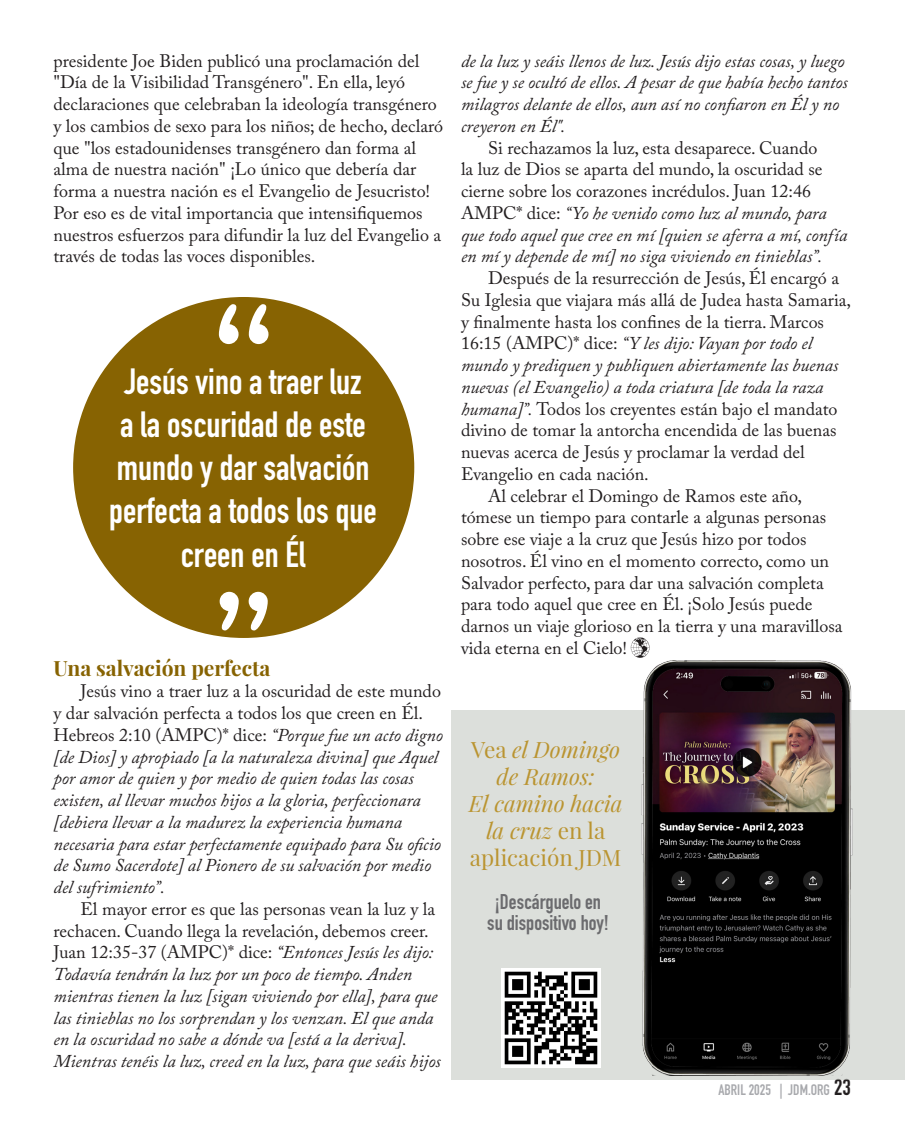
<style>
.page{position:relative;width:905px;height:1134px;background:#fff}
.page>*{position:absolute;margin:0;border:0;box-sizing:border-box;transform-origin:0 0}
.t1{font:700 36px/43.2px "DIN Condensed";color:#fff;text-align:center}
.t2{font:italic 22.5px/27px "Playfair Display";color:#ba9430;text-align:center}
.t3{font:700 21px/21px "DIN Condensed";color:#6b6b6e;text-align:center}
.t4{font:700 21px "Playfair Display";color:#876302}
.t5{font:18px/21.8px "Adobe Caslon Pro";color:#231f20}
.t6{font:italic 18px/21.8px "Adobe Caslon Pro";color:#231f20}
.t7{font:700 15px "DIN Condensed";color:#a8a9ad}
.s1{font-style:normal}
.s2{font-style:italic}
.s3{font-size:22.5px;color:#231f20}
</style>
<div class="page">
<div style="left:451px;top:711px;width:453px;height:369px;background:#dcdfdb"></div>
<div style="left:73px;top:297px;width:341px;height:341px;background:#876302;border-radius:50%"></div>
<svg style="left:249px;top:304px;width:19px;height:40px"></svg>
<svg style="left:219px;top:304px;width:19px;height:40px"></svg>
<svg style="left:220px;top:592px;width:19px;height:38px"></svg>
<svg style="left:249px;top:592px;width:19px;height:38px"></svg>
<svg style="left:630px;top:637px;width:19px;height:21px"></svg>
<img style="left:642px;top:660px;width:210px;height:416px">
<img style="left:501px;top:968px;width:99px;height:100px">
<p class="t5" style="left:54px;top:50px;width:391px">presidente Joe Biden publicó una proclamación del "Día de la Visibilidad Transgénero". En ella, leyó declaraciones que celebraban la ideología transgénero y los cambios de sexo para los niños; de hecho, declaró que "los estadounidenses transgénero dan forma al alma de nuestra nación" ¡Lo único que debería dar forma a nuestra nación es el Evangelio de Jesucristo!<br>Por eso es de vital importancia que intensifiquemos nuestros esfuerzos para difundir la luz del Evangelio a través de todas las voces disponibles.</p>
<p class="t1" style="left:109px;top:359px;width:269px">Jesús vino a traer luz<br>a la oscuridad de este mundo y dar salvación perfecta a todos los que creen en Él</p>
<p class="t4" style="left:54px;top:655px;width:218px">Una salvación perfecta</p>
<p class="t6" style="left:54px;top:680px;width:391px;text-indent:27px"><span class="s1">Jesús vino a traer luz a la oscuridad de este mundo y dar salvación perfecta a todos los que creen en Él.<br>Hebreos 2:10 (AMPC)* dice:</span> “Porque fue un acto digno [de Dios] y apropiado [a la naturaleza divina] que Aquel por amor de quien y por medio de quien todas las cosas existen, al llevar muchos hijos a la gloria, perfeccionara [debiera llevar a la madurez la experiencia humana necesaria para estar perfectamente equipado para Su oficio de Sumo Sacerdote] al Pionero de su salvación por medio del sufrimiento”.</p>
<p class="t6" style="left:54px;top:898px;width:389px;text-indent:27px"><span class="s1">El mayor error es que las personas vean la luz y la rechacen. Cuando llega la revelación, debemos creer.<br>Juan 12:35-37 (AMPC)* dice:</span> “Entonces Jesús les dijo:<br>Todavía tendrán la luz por un poco de tiempo. Anden mientras tienen la luz [sigan viviendo por ella], para que las tinieblas no los sorprendan y los venzan. El que anda en la oscuridad no sabe a dónde va [está a la deriva].<br>Mientras tenéis la luz, creed en la luz, para que seáis hijos</p>
<p class="t6" style="left:461px;top:50px;width:388px">de la luz y seáis llenos de luz. Jesús dijo estas cosas, y luego se fue y se ocultó de ellos. A pesar de que había hecho tantos milagros delante de ellos, aun así no confiaron en Él y no creyeron en Él".</p>
<p class="t5" style="left:461px;top:137px;width:387px;text-indent:27px">Si rechazamos la luz, esta desaparece. Cuando<br>la luz de Dios se aparta del mundo, la oscuridad se cierne sobre los corazones incrédulos. Juan 12:46<br>AMPC* dice: <span class="s2">“Yo he venido como luz al mundo, para que todo aquel que cree en mí [quien se aferra a mí, confía en mí y depende de mí] no siga viviendo en tinieblas”.</span></p>
<p class="t5" style="left:461px;top:267px;width:391px;text-indent:27px">Después de la resurrección de Jesús, Él encargó a Su Iglesia que viajara más allá de Judea hasta Samaria, y finalmente hasta los confines de la tierra. Marcos 16:15 (AMPC)* dice: <span class="s2">“Y les dijo: Vayan por todo el mundo y prediquen y publiquen abiertamente las buenas nuevas (el Evangelio) a toda criatura [de toda la raza humana]”.</span> Todos los creyentes están bajo el mandato divino de tomar la antorcha encendida de las buenas nuevas acerca de Jesús y proclamar la verdad del Evangelio en cada nación.</p>
<p class="t5" style="left:461px;top:485px;width:383px;text-indent:27px">Al celebrar el Domingo de Ramos este año, tómese un tiempo para contarle a algunas personas sobre ese viaje a la cruz que Jesús hizo por todos nosotros. Él vino en el momento correcto, como un Salvador perfecto, para dar una salvación completa para todo aquel que cree en Él. ¡Solo Jesús puede darnos un viaje glorioso en la tierra y una maravillosa vida eterna en el Cielo!</p>
<p class="t2" style="left:471px;top:735px;width:150px"><span class="s1">Vea</span> el Domingo de Ramos:</p>
<p class="t2" style="left:468px;top:789px;width:155px">El camino hacia la cruz <span class="s1">en la aplicación JDM</span></p>
<p class="t3" style="left:487px;top:891px;width:123px">¡Descárguelo en su dispositivo hoy!</p>
<p class="t7" style="left:718px;top:1079px;width:134px">ABRIL 2025 | JDM.ORG <span class="s3">23</span></p>
</div>
